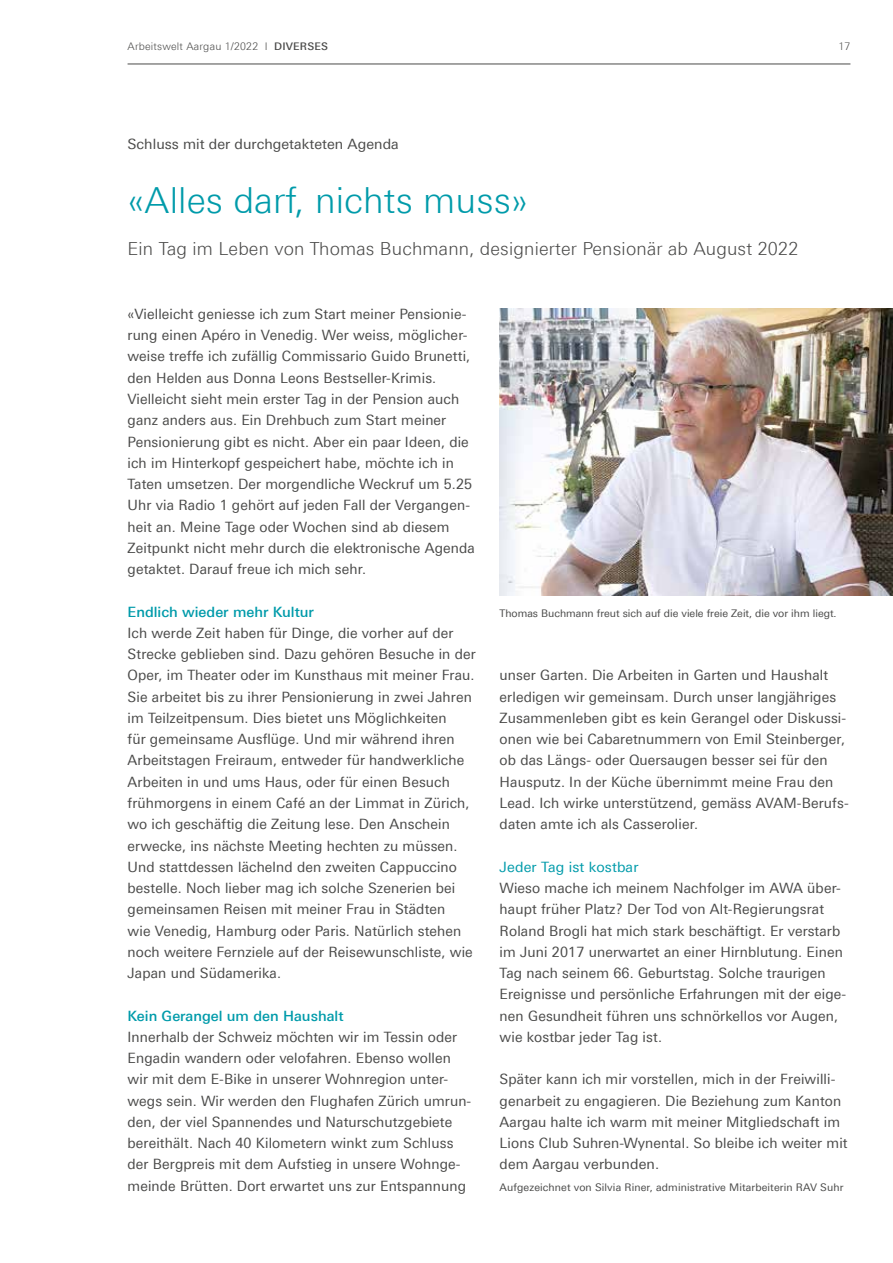
<style>
.page{position:relative;width:893px;height:1263px;background:#fff}
.page>*{position:absolute;margin:0;border:0;box-sizing:border-box;transform-origin:0 0}
.t1{font:300 36px "Linotype Univers 330";letter-spacing:.005em;color:#009baa}
.t2{font:300 18px "Linotype Univers 330";letter-spacing:.01em;color:#4a4a49}
.t3{font:14.25px/21.3px "Linotype Univers 430";letter-spacing:.01em;color:#4a4a49}
.t4{font:500 14.25px "Linotype Univers 530";color:#009baa}
.t5{font:14.25px "Linotype Univers 430";letter-spacing:.01em;color:#009baa}
.t6{font:10.5px "Linotype Univers 430";letter-spacing:.01em;color:#4a4a49}
.t7{font:300 10.5px "Linotype Univers 330";letter-spacing:.02em;color:#4a4a49}
.s1{font-family:"Linotype Univers 530";font-weight:500}
</style>
<div class="page">
<hr style="left:128px;top:64px;width:722px;height:1px;background:#4a4a49">
<img style="left:500px;top:309px;width:393px;height:286px">
<hr style="left:0;top:0;width:1px;height:68px;background:#009baa">
<p class="t7" style="left:128px;top:40px;width:202px">Arbeitswelt Aargau 1/2022 I <span class="s1">DIVERSES</span></p>
<p class="t7" style="left:838px;top:40px;width:13px">17</p>
<p class="t3" style="left:128px;top:133px;width:273px">Schluss mit der durchgetakteten Agenda</p>
<h1 class="t1" style="left:128px;top:179px;width:402px">«Alles darf, nichts muss»</h1>
<p class="t2" style="left:128px;top:238px;width:672px">Ein Tag im Leben von Thomas Buchmann, designierter Pensionär ab August 2022</p>
<p class="t3" style="left:128px;top:303px;width:349px">«Vielleicht geniesse ich zum Start meiner Pensionie&shy;rung einen Apéro in Venedig. Wer weiss, möglicher&shy;weise treffe ich zufällig Commissario Guido Brunetti, den Helden aus Donna Leons Bestseller-Krimis.<br>Vielleicht sieht mein erster Tag in der Pension auch ganz anders aus. Ein Drehbuch zum Start meiner Pensionierung gibt es nicht. Aber ein paar Ideen, die ich im Hinterkopf gespeichert habe, möchte ich in Taten umsetzen. Der morgendliche Weckruf um 5.25<br>Uhr via Radio 1 gehört auf jeden Fall der Vergangen&shy;heit an. Meine Tage oder Wochen sind ab diesem Zeitpunkt nicht mehr durch die elektronische Agenda getaktet. Darauf freue ich mich sehr.</p>
<p class="t4" style="left:128px;top:603px;width:188px">Endlich wieder mehr Kultur</p>
<p class="t3" style="left:128px;top:622px;width:350px">Ich werde Zeit haben für Dinge, die vorher auf der Strecke geblieben sind. Dazu gehören Besuche in der Oper, im Theater oder im Kunsthaus mit meiner Frau.<br>Sie arbeitet bis zu ihrer Pensionierung in zwei Jahren im Teilzeitpensum. Dies bietet uns Möglichkeiten<br>für gemeinsame Ausflüge. Und mir während ihren Arbeitstagen Freiraum, entweder für handwerkliche Arbeiten in und ums Haus, oder für einen Besuch frühmorgens in einem Café an der Limmat in Zürich, wo ich geschäftig die Zeitung lese. Den Anschein erwecke, ins nächste Meeting hechten zu müssen.<br>Und stattdessen lächelnd den zweiten Cappuccino bestelle. Noch lieber mag ich solche Szenerien bei gemeinsamen Reisen mit meiner Frau in Städten<br>wie Venedig, Hamburg oder Paris. Natürlich stehen noch weitere Fernziele auf der Reisewunschliste, wie Japan und Südamerika.</p>
<p class="t4" style="left:128px;top:1007px;width:217px">Kein Gerangel um den Haushalt</p>
<p class="t3" style="left:128px;top:1026px;width:345px">Innerhalb der Schweiz möchten wir im Tessin oder Engadin wandern oder velofahren. Ebenso wollen wir mit dem E-Bike in unserer Wohnregion unter&shy;wegs sein. Wir werden den Flughafen Zürich umrun&shy;den, der viel Spannendes und Naturschutzgebiete bereithält. Nach 40 Kilometern winkt zum Schluss der Bergpreis mit dem Aufstieg in unsere Wohnge&shy;meinde Brütten. Dort erwartet uns zur Entspannung</p>
<p class="t6" style="left:500px;top:607px;width:339px">Thomas Buchmann freut sich auf die viele freie Zeit, die vor ihm liegt.</p>
<p class="t3" style="left:500px;top:665px;width:351px">unser Garten. Die Arbeiten in Garten und Haushalt erledigen wir gemeinsam. Durch unser langjähriges Zusammenleben gibt es kein Gerangel oder Diskussi&shy;onen wie bei Cabaretnummern von Emil Steinberger, ob das Längs- oder Quersaugen besser sei für den Hausputz. In der Küche übernimmt meine Frau den Lead. Ich wirke unterstützend, gemäss AVAM-Berufs&shy;daten amte ich als Casserolier.</p>
<p class="t5" style="left:500px;top:858px;width:140px">Jeder Tag ist kostbar</p>
<p class="t3" style="left:500px;top:877px;width:348px">Wieso mache ich meinem Nachfolger im AWA über&shy;haupt früher Platz? Der Tod von Alt-Regierungsrat Roland Brogli hat mich stark beschäftigt. Er verstarb im Juni 2017 unerwartet an einer Hirnblutung. Einen Tag nach seinem 66. Geburtstag. Solche traurigen Ereignisse und persönliche Erfahrungen mit der eige&shy;nen Gesundheit führen uns schnörkellos vor Augen, wie kostbar jeder Tag ist.</p>
<p class="t3" style="left:500px;top:1069px;width:349px">Später kann ich mir vorstellen, mich in der Freiwilli&shy;genarbeit zu engagieren. Die Beziehung zum Kanton Aargau halte ich warm mit meiner Mitgliedschaft im Lions Club Suhren-Wynental. So bleibe ich weiter mit dem Aargau verbunden.</p>
<p class="t6" style="left:500px;top:1181px;width:345px">Aufgezeichnet von Silvia Riner, administrative Mitarbeiterin RAV Suhr</p>
</div>
